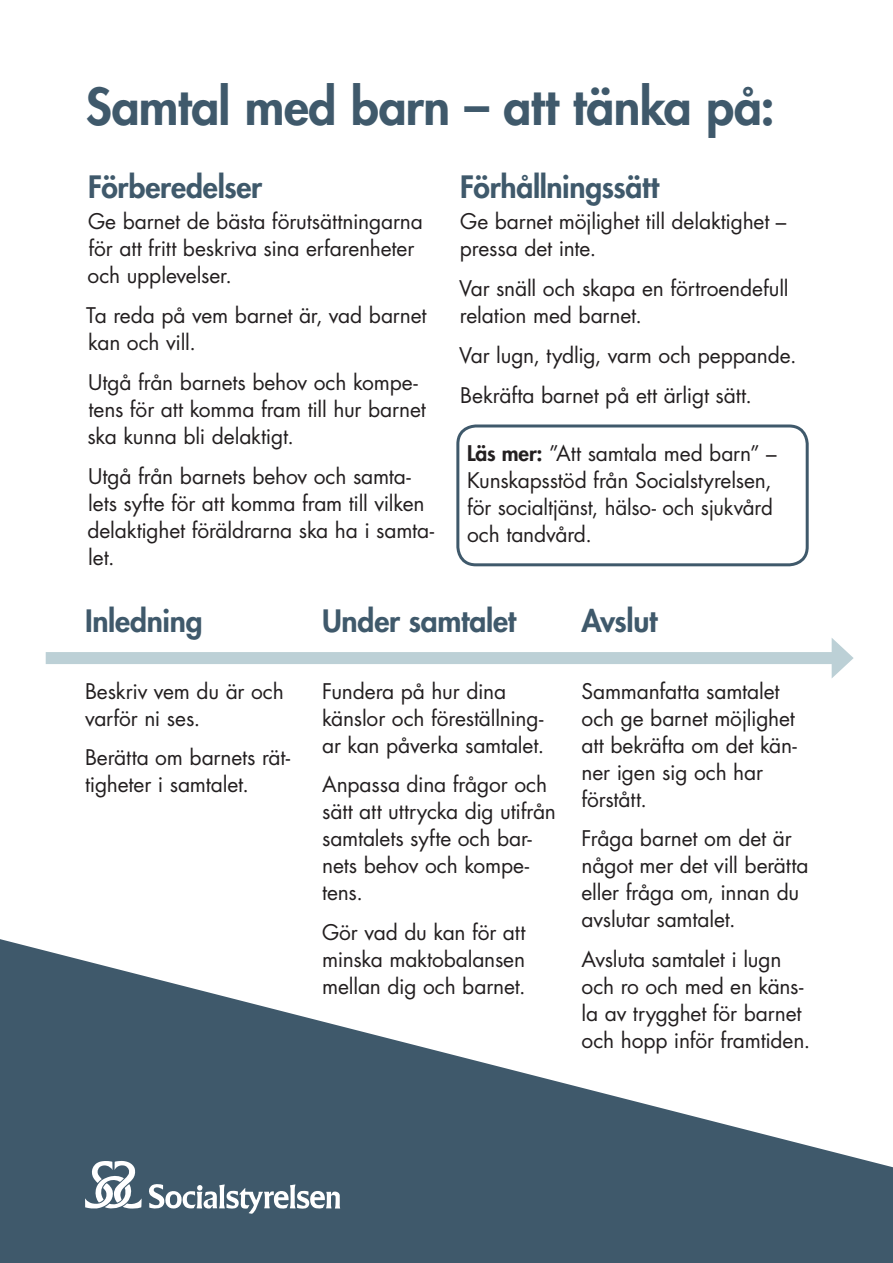
<style>
.page{position:relative;width:893px;height:1263px;background:#fff}
.page>*{position:absolute;margin:0;border:0;box-sizing:border-box;transform-origin:0 0}
.t1{font:800 49.5px "Futura Std";letter-spacing:-.01em;color:#3f596b}
.t2{font:800 30px "Futura Std";letter-spacing:-.01em;color:#3f596b}
.t3{font:21px/27px "Futura Std";letter-spacing:-.005em;color:#231f20}
.s1{font-weight:800}
</style>
<div class="page">
<div style="left:46px;top:652px;width:794px;height:12px;background:#bcd0d6"></div>
<svg style="left:832px;top:638px;width:22px;height:40px"></svg>
<svg style="left:0;top:939px;width:893px;height:324px;fill:#3f596b"></svg>
<svg style="left:85px;top:1161px;width:57px;height:48px"></svg>
<svg style="left:149px;top:1183px;width:191px;height:31px"></svg>
<div style="left:456px;top:424px;width:353px;height:142px;border:3px solid #3f596b;border-radius:18px"></div>
<h1 class="t1" style="left:86px;top:75px;width:690px">Samtal med barn – att tänka på:</h1>
<h2 class="t2" style="left:88px;top:168px;width:176px">Förberedelser</h2>
<p class="t3" style="left:87px;top:208px;width:337px">Ge barnet de bästa förutsättningarna för att fritt beskriva sina erfarenheter och upplevelser.</p>
<p class="t3" style="left:86px;top:302px;width:342px">Ta reda på vem barnet är, vad barnet kan och vill.</p>
<p class="t3" style="left:87px;top:369px;width:340px">Utgå från barnets behov och kompe&shy;tens för att komma fram till hur barnet ska kunna bli delaktigt.</p>
<p class="t3" style="left:87px;top:463px;width:348px">Utgå från barnets behov och samta&shy;lets syfte för att komma fram till vilken delaktighet föräldrarna ska ha i samta&shy;let.</p>
<h2 class="t2" style="left:460px;top:168px;width:200px">Förhållningssätt</h2>
<p class="t3" style="left:460px;top:208px;width:328px">Ge barnet möjlighet till delaktighet – pressa det inte.</p>
<p class="t3" style="left:459px;top:275px;width:331px">Var snäll och skapa en förtroendefull relation med barnet.</p>
<p class="t3" style="left:459px;top:335px;width:339px;line-height:39.8px">Var lugn, tydlig, varm och peppande.<br>Bekräfta barnet på ett ärligt sätt.</p>
<p class="t3" style="left:467px;top:440px;width:311px"><span class="s1">Läs mer:</span> ”Att samtala med barn” –<br>Kunskapsstöd från Socialstyrelsen, för socialtjänst, hälso- och sjukvård och tandvård.</p>
<h2 class="t2" style="left:85px;top:602px;width:119px">Inledning</h2>
<p class="t3" style="left:85px;top:677px;width:200px">Beskriv vem du är och varför ni ses.</p>
<p class="t3" style="left:85px;top:744px;width:207px">Berätta om barnets rät&shy;tigheter i samtalet.</p>
<h2 class="t2" style="left:322px;top:602px;width:195px">Under samtalet</h2>
<p class="t3" style="left:322px;top:677px;width:224px">Fundera på hur dina känslor och föreställning&shy;ar kan påverka samtalet.</p>
<p class="t3" style="left:322px;top:771px;width:235px">Anpassa dina frågor och sätt att uttrycka dig utifrån samtalets syfte och bar&shy;nets behov och kompe&shy;tens.</p>
<p class="t3" style="left:322px;top:919px;width:205px;text-align:justify">Gör vad du kan för att minska maktobalansen mellan dig och barnet.</p>
<h2 class="t2" style="left:581px;top:602px;width:77px">Avslut</h2>
<p class="t3" style="left:581px;top:677px;width:217px">Sammanfatta samtalet och ge barnet möjlighet att bekräfta om det kän&shy;ner igen sig och har förstått.</p>
<p class="t3" style="left:581px;top:825px;width:228px">Fråga barnet om det är något mer det vill berätta eller fråga om, innan du avslutar samtalet.</p>
<p class="t3" style="left:581px;top:946px;width:230px">Avsluta samtalet i lugn och ro och med en käns&shy;la av trygghet för barnet och hopp inför framtiden.</p>
</div>
